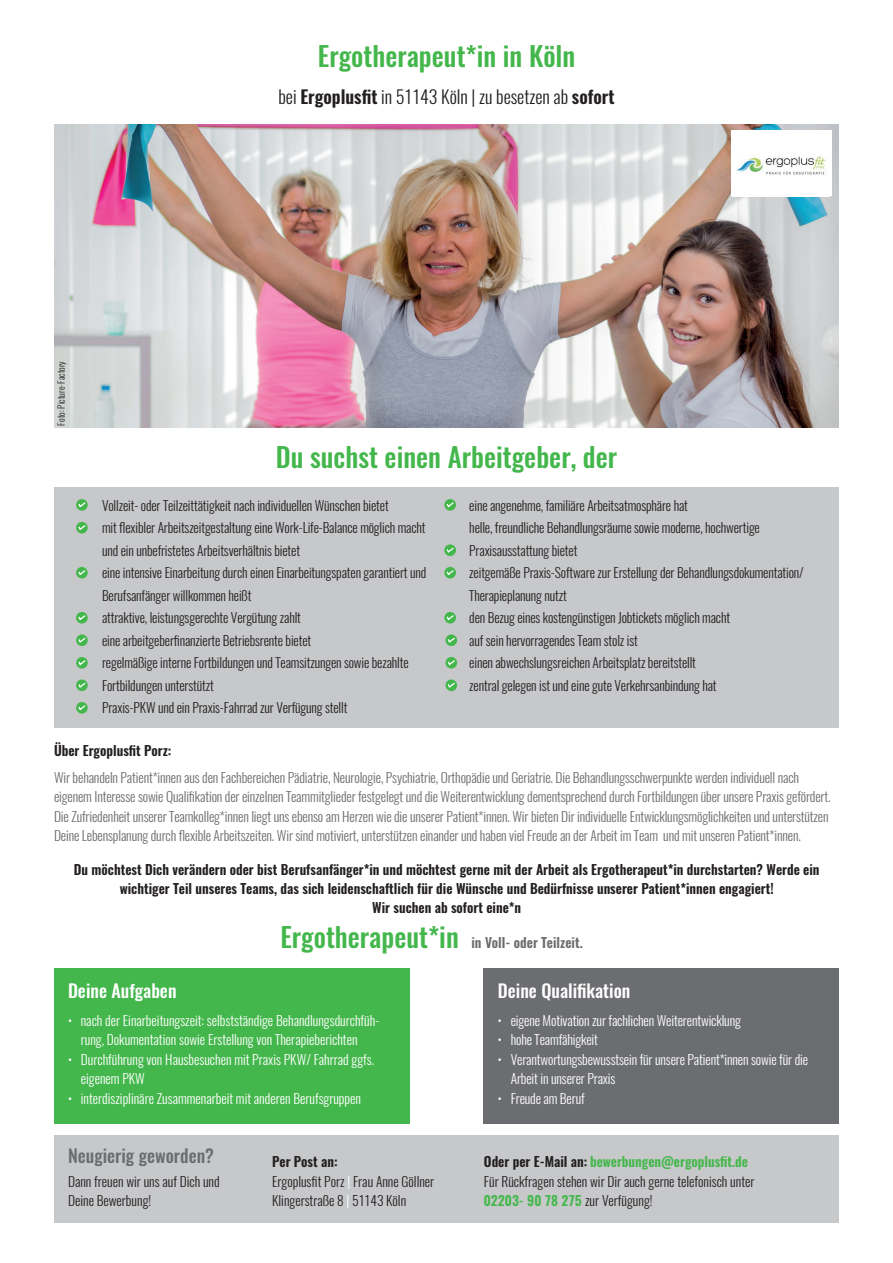
<style>
.page{position:relative;width:893px;height:1263px;background:#fff}
.page>*{position:absolute;margin:0;border:0;box-sizing:border-box;transform-origin:0 0}
.t1{font:500 27px "Oswald";color:#44b74c}
.t2{font:300 18px "Oswald";color:#231f20}
.t3{font:500 18px "Oswald";color:#fff}
.t4{font:500 18px "Oswald";color:#6c6d70}
.t5{font:300 13.5px/22.5px "Oswald";letter-spacing:-.01em;color:#231f20}
.t6{font:300 13.5px/19.5px "Oswald";letter-spacing:-.01em;color:#6c6d70}
.t7{font:300 13.5px/19.5px "Oswald";color:#fff}
.t8{font:600 13.5px/19.5px "Oswald";color:#231f20;text-align:center}
.t9{font:600 13.5px "Oswald";color:#6c6d70}
.t10{font:300 9px "Oswald";color:#231f20}
.s1{font-weight:600}
.s2{font-weight:500;font-size:27px;color:#44b74c}
.s3{color:#fff}
.s4{font-weight:600;color:#44b74c}
</style>
<div class="page">
<img style="left:54px;top:124px;width:785px;height:303px">
<div style="left:731px;top:131px;width:100px;height:65px;background:#fff"></div>
<img style="left:736px;top:154px;width:90px;height:21px">
<div style="left:54px;top:1135px;width:785px;height:87px;background:#c7c8ca"></div>
<div style="left:54px;top:968px;width:355px;height:155px;background:#44b74c"></div>
<div style="left:484px;top:968px;width:355px;height:155px;background:#6c6d70"></div>
<div style="left:54px;top:487px;width:785px;height:240px;background:#c7c8ca"></div>
<div style="left:76px;top:612px;width:12px;height:11px;background:#44b74c;border-radius:50%"></div>
<svg style="left:77px;top:614px;width:10px;height:7px"></svg>
<svg style="left:76px;top:634px;width:12px;height:12px"></svg>
<svg style="left:77px;top:636px;width:10px;height:8px"></svg>
<svg style="left:76px;top:657px;width:12px;height:12px"></svg>
<svg style="left:77px;top:659px;width:10px;height:7px"></svg>
<svg style="left:76px;top:679px;width:12px;height:12px"></svg>
<svg style="left:77px;top:681px;width:10px;height:8px"></svg>
<svg style="left:76px;top:702px;width:12px;height:12px"></svg>
<svg style="left:77px;top:704px;width:10px;height:7px"></svg>
<div style="left:76px;top:567px;width:12px;height:11px;background:#44b74c;border-radius:50%"></div>
<svg style="left:77px;top:569px;width:10px;height:7px"></svg>
<div style="left:76px;top:522px;width:12px;height:11px;background:#44b74c;border-radius:50%"></div>
<svg style="left:77px;top:524px;width:10px;height:6px"></svg>
<svg style="left:76px;top:499px;width:12px;height:12px"></svg>
<svg style="left:77px;top:501px;width:10px;height:7px"></svg>
<div style="left:444px;top:612px;width:12px;height:11px;background:#44b74c;border-radius:50%"></div>
<svg style="left:445px;top:614px;width:10px;height:7px"></svg>
<svg style="left:445px;top:634px;width:12px;height:12px"></svg>
<svg style="left:447px;top:636px;width:9px;height:8px"></svg>
<div style="left:445px;top:657px;width:12px;height:11px;background:#44b74c;border-radius:50%"></div>
<svg style="left:447px;top:660px;width:8px;height:6px"></svg>
<svg style="left:445px;top:679px;width:12px;height:12px"></svg>
<svg style="left:447px;top:681px;width:9px;height:8px"></svg>
<div style="left:444px;top:567px;width:12px;height:11px;background:#44b74c;border-radius:50%"></div>
<svg style="left:445px;top:569px;width:10px;height:7px"></svg>
<svg style="left:444px;top:544px;width:12px;height:12px"></svg>
<svg style="left:445px;top:546px;width:10px;height:8px"></svg>
<svg style="left:444px;top:499px;width:12px;height:12px"></svg>
<svg style="left:445px;top:501px;width:10px;height:7px"></svg>
<h1 class="t1" style="left:318px;top:37px;width:259px">Ergotherapeut*in in Köln</h1>
<h2 class="t2" style="left:278px;top:85px;width:338px">bei <span class="s1">Ergoplusfit</span> in 51143 Köln | zu besetzen ab <span class="s1">sofort</span></h2>
<p class="t10" style="left:55px;top:425px;width:66px;rotate:-90deg">Foto: Picture-Factory</p>
<h1 class="t1" style="left:276px;top:438px;width:343px">Du suchst einen Arbeitgeber, der</h1>
<p class="t5" style="left:102px;top:494px;width:326px">Vollzeit- oder Teilzeittätigkeit nach individuellen Wünschen bietet<br>mit flexibler Arbeitszeitgestaltung eine Work-Life-Balance möglich macht und ein unbefristetes Arbeitsverhältnis bietet<br>eine intensive Einarbeitung durch einen Einarbeitungspaten garantiert und Berufsanfänger willkommen heißt<br>attraktive, leistungsgerechte Vergütung zahlt<br>eine arbeitgeberfinanzierte Betriebsrente bietet<br>regelmäßige interne Fortbildungen und Teamsitzungen sowie bezahlte Fortbildungen unterstützt<br>Praxis-PKW und ein Praxis-Fahrrad zur Verfügung stellt</p>
<p class="t5" style="left:469px;top:494px;width:336px">eine angenehme, familiäre Arbeitsatmosphäre hat<br>helle, freundliche Behandlungsräume sowie moderne, hochwertige Praxisausstattung bietet<br>zeitgemäße Praxis-Software zur Erstellung der Behandlungsdokumentation/ Therapieplanung nutzt<br>den Bezug eines kostengünstigen Jobtickets möglich macht<br>auf sein hervorragendes Team stolz ist<br>einen abwechslungsreichen Arbeitsplatz bereitstellt<br>zentral gelegen ist und eine gute Verkehrsanbindung hat</p>
<p class="t8" style="left:54px;top:741px;width:119px">Über Ergoplusfit Porz:</p>
<p class="t6" style="left:54px;top:768px;width:778px">Wir behandeln Patient*innen aus den Fachbereichen Pädiatrie, Neurologie, Psychiatrie, Orthopädie und Geriatrie. Die Behandlungsschwerpunkte werden individuell nach eigenem Interesse sowie Qualifikation der einzelnen Teammitglieder festgelegt und die Weiterentwicklung dementsprechend durch Fortbildungen über unsere Praxis gefördert.<br>Die Zufriedenheit unserer Teamkolleg*innen liegt uns ebenso am Herzen wie die unserer Patient*innen. Wir bieten Dir individuelle Entwicklungsmöglichkeiten und unterstützen Deine Lebensplanung durch flexible Arbeitszeiten. Wir sind motiviert, unterstützen einander und haben viel Freude an der Arbeit im Team und mit unseren Patient*innen.</p>
<p class="t8" style="left:74px;top:860px;width:747px">Du möchtest Dich verändern oder bist Berufsanfänger*in und möchtest gerne mit der Arbeit als Ergotherapeut*in durchstarten? Werde ein wichtiger Teil unseres Teams, das sich leidenschaftlich für die Wünsche und Bedürfnisse unserer Patient*innen engagiert!<br>Wir suchen ab sofort eine*n</p>
<p class="t9" style="left:280px;top:933px;width:304px"><span class="s2">Ergotherapeut*in</span> in Voll- oder Teilzeit.</p>
<h2 class="t3" style="left:68px;top:978px;width:110px">Deine Aufgaben</h2>
<h2 class="t3" style="left:498px;top:978px;width:134px">Deine Qualifikation</h2>
<p class="t7" style="left:81px;top:1010px;width:300px;text-indent:-13px">• nach der Einarbeitungszeit: selbstständige Behandlungsdurchfüh&shy;rung, Dokumentation sowie Erstellung von Therapieberichten</p>
<p class="t7" style="left:81px;top:1049px;width:295px;text-indent:-13px">• Durchführung von Hausbesuchen mit Praxis PKW/ Fahrrad ggfs. eigenem PKW</p>
<p class="t7" style="left:68px;top:1088px;width:295px">• interdisziplinäre Zusammenarbeit mit anderen Berufsgruppen</p>
<p class="t7" style="left:498px;top:1010px;width:244px">• eigene Motivation zur fachlichen Weiterentwicklung</p>
<p class="t7" style="left:498px;top:1030px;width:102px">• hohe Teamfähigkeit</p>
<p class="t7" style="left:511px;top:1049px;width:299px;text-indent:-13px">• Verantwortungsbewusstsein für unsere Patient*innen sowie für die<br>Arbeit in unserer Praxis</p>
<p class="t7" style="left:498px;top:1088px;width:88px">• Freude am Beruf</p>
<h2 class="t4" style="left:68px;top:1142px;width:147px">Neugierig geworden?</h2>
<p class="t5" style="left:68px;top:1171px;width:153px;line-height:19.5px">Dann freuen wir uns auf Dich und<br>Deine Bewerbung!</p>
<p class="t5" style="left:272px;top:1152px;width:164px;line-height:19.5px"><span class="s1">Per Post an:<br></span>Ergoplusfit Porz <span class="s3">|</span> Frau Anne Göllner<br>Klingerstraße 8 <span class="s3">|</span> 51143 Köln</p>
<p class="t5" style="left:484px;top:1152px;width:272px;line-height:19.5px"><span class="s1">Oder per E-Mail an:</span> <span class="s4">bewerbungen@ergoplusfit.de<br></span>Für Rückfragen stehen wir Dir auch gerne telefonisch unter<br><span class="s4">02203- 90 78 275</span> zur Verfügung!</p>
</div>
